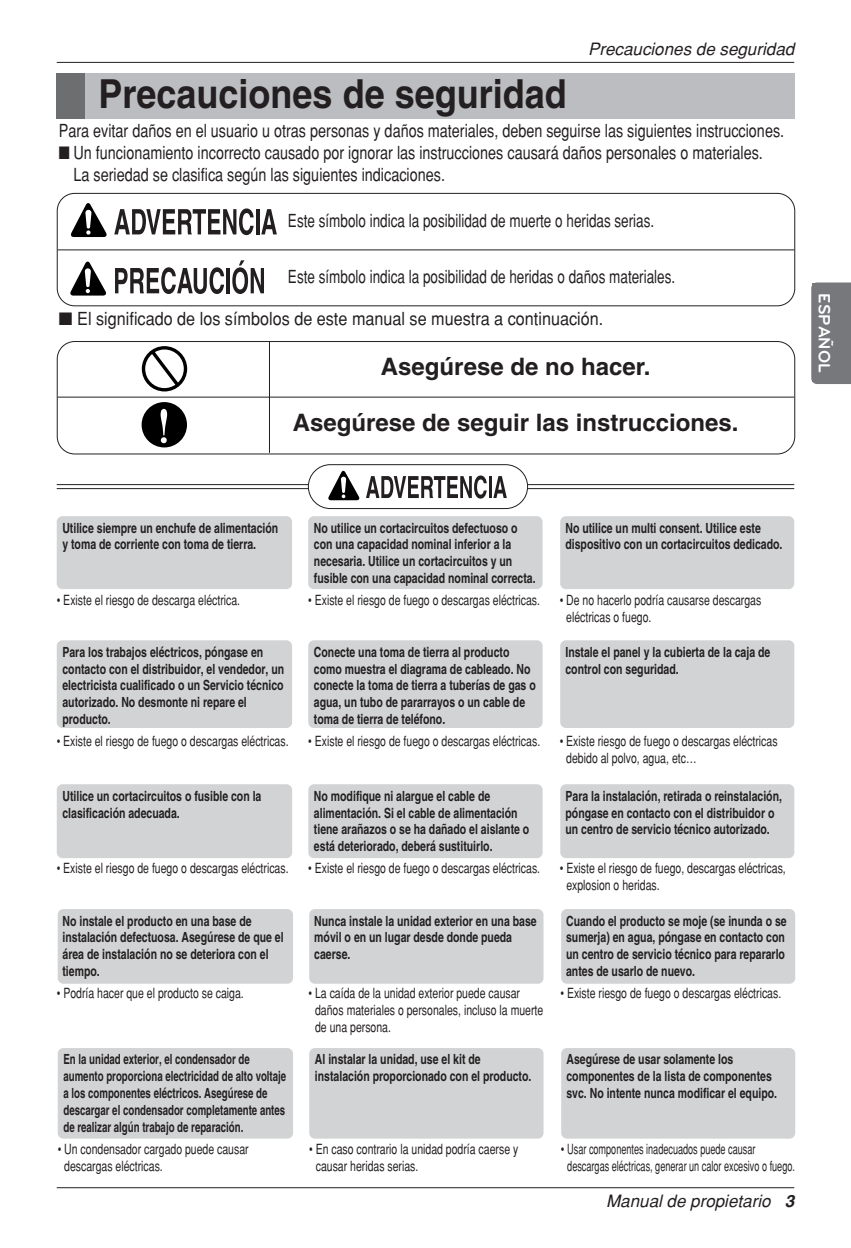
<style>
.page{position:relative;width:851px;height:1248px;background:#fff}
.page>*{position:absolute;margin:0;border:0;box-sizing:border-box;transform-origin:0 0}
.t1{font:700 40px "Helvetica";color:#231f20;scale:.9 1}
.t2{font:700 24px "Helvetica";color:#231f20}
.t3{font:18px/23px "Helvetica";color:#231f20;scale:.8 1}
.t4{font:18px "Helvetica";color:#231f20;scale:.75 1}
.t5{font:18px "Helvetica";color:#231f20;scale:.9 1}
.t6{font:italic 17px "Helvetica";color:#231f20}
.t7{font:700 17px "Bryant LG";color:#fff}
.t8{font:700 14px/16.8px "Helvetica";color:#231f20;scale:.75 1}
.t9{font:14px/16.8px "Helvetica";color:#231f20;scale:.75 1}
.t10{font:700 14px/16.8px "Helvetica";color:#231f20;scale:.69 1}
.s1{font-weight:700}
</style>
<div class="page">
<svg style="left:811px;top:282px;width:39px;height:102px;background:#7b7c7f"></svg>
<div style="left:57px;top:74px;width:113px;height:45px;background:#6d6e70"></div>
<div style="left:85px;top:74px;width:709px;height:45px;background:#bbbdc0"></div>
<div style="left:57px;top:193px;width:738px;height:113px;border:2px solid #231f20;border-radius:18px"></div>
<hr style="left:58px;top:249px;width:736px;height:1px;background:#231f20">
<svg style="left:70px;top:203px;width:37px;height:34px"></svg>
<svg style="left:114px;top:208px;width:139px;height:27px"></svg>
<hr style="left:256px;top:209px;width:3px;height:25px;background:#231f20">
<svg style="left:261px;top:209px;width:16px;height:25px"></svg>
<svg style="left:70px;top:261px;width:36px;height:34px"></svg>
<svg style="left:115px;top:267px;width:109px;height:27px"></svg>
<hr style="left:226px;top:268px;width:4px;height:25px;background:#231f20">
<svg style="left:232px;top:260px;width:32px;height:34px"></svg>
<div style="left:57px;top:341px;width:738px;height:113px;border:2px solid #231f20;border-radius:18px"></div>
<hr style="left:58px;top:397px;width:736px;height:1px;background:#231f20">
<svg style="left:142px;top:346px;width:45px;height:45px"></svg>
<div style="left:142px;top:402px;width:45px;height:45px;background:#000;border-radius:50%"></div>
<svg style="left:160px;top:409px;width:7px;height:34px"></svg>
<hr style="left:269px;top:342px;width:1px;height:111px;background:#231f20">
<hr style="left:57px;top:484px;width:737px;height:1px;background:#231f20">
<hr style="left:57px;top:488px;width:737px;height:1px;background:#231f20">
<div style="left:308px;top:464px;width:219px;height:44px;background:#fff;border-radius:22px"></div>
<svg style="left:328px;top:470px;width:32px;height:30px"></svg>
<svg style="left:366px;top:475px;width:120px;height:23px"></svg>
<hr style="left:488px;top:476px;width:3px;height:22px;background:#231f20">
<svg style="left:493px;top:476px;width:13px;height:22px"></svg>
<div style="left:308px;top:464px;width:220px;height:45px;border:2px solid #231f20;border-radius:22px"></div>
<div style="left:560px;top:640px;width:234px;height:88px;background:#d1d3d4;border-radius:6px"></div>
<div style="left:57px;top:640px;width:235px;height:88px;background:#d1d3d4;border-radius:6px"></div>
<div style="left:308px;top:640px;width:234px;height:88px;background:#d1d3d4;border-radius:6px"></div>
<div style="left:560px;top:784px;width:234px;height:74px;background:#d1d3d4;border-radius:6px"></div>
<div style="left:57px;top:784px;width:235px;height:74px;background:#d1d3d4;border-radius:6px"></div>
<div style="left:308px;top:784px;width:234px;height:74px;background:#d1d3d4;border-radius:6px"></div>
<div style="left:561px;top:909px;width:234px;height:74px;background:#d1d3d4;border-radius:6px"></div>
<div style="left:58px;top:909px;width:235px;height:74px;background:#d1d3d4;border-radius:6px"></div>
<div style="left:309px;top:909px;width:234px;height:74px;background:#d1d3d4;border-radius:6px"></div>
<div style="left:561px;top:1047px;width:234px;height:91px;background:#d1d3d4;border-radius:6px"></div>
<div style="left:58px;top:1047px;width:235px;height:91px;background:#d1d3d4;border-radius:6px"></div>
<div style="left:309px;top:1047px;width:234px;height:91px;background:#d1d3d4;border-radius:6px"></div>
<div style="left:560px;top:516px;width:234px;height:73px;background:#d1d3d4;border-radius:6px"></div>
<div style="left:57px;top:516px;width:235px;height:73px;background:#d1d3d4;border-radius:6px"></div>
<div style="left:308px;top:516px;width:234px;height:73px;background:#d1d3d4;border-radius:6px"></div>
<div style="left:812px;top:284px;width:23px;height:98px;background:#77787b"></div>
<hr style="left:57px;top:1187px;width:737px;height:1px;background:#231f20">
<hr style="left:57px;top:62px;width:737px;height:1px;background:#231f20">
<p class="t6" style="left:588px;top:43px;width:211px">Precauciones de seguridad</p>
<h1 class="t1" style="left:98px;top:80px;width:522px">Precauciones de seguridad</h1>
<p class="t3" style="left:59px;top:121px;width:908px">Para evitar daños en el usuario u otras personas y daños materiales, deben seguirse las siguientes instrucciones.</p>
<p class="t3" style="left:73px;top:142px;width:863px;text-indent:-15px">■ Un funcionamiento incorrecto causado por ignorar las instrucciones causará daños personales o materiales.<br>La seriedad se clasifica según las siguientes indicaciones.</p>
<p class="t4" style="left:288px;top:214px;width:490px">Este símbolo indica la posibilidad de muerte o heridas serias.</p>
<p class="t4" style="left:288px;top:270px;width:518px">Este símbolo indica la posibilidad de heridas o daños materiales.</p>
<p class="t5" style="left:59px;top:312px;width:606px">■ El significado de los símbolos de este manual se muestra a continuación.</p>
<h2 class="t2" style="left:381px;top:358px;width:271px">Asegúrese de no hacer.</h2>
<h2 class="t2" style="left:293px;top:413px;width:447px">Asegúrese de seguir las instrucciones.</h2>
<p class="t7" style="left:834px;top:293px;width:80px;rotate:90deg">ESPAÑOL</p>
<p class="t8" style="left:62px;top:520px;width:289px">Utilice siempre un enchufe de alimentación y toma de corriente con toma de tierra.</p>
<p class="t9" style="left:57px;top:593px;width:246px">• Existe el riesgo de descarga eléctrica.</p>
<p class="t8" style="left:314px;top:520px;width:297px">No utilice un cortacircuitos defectuoso o con una capacidad nominal inferior a la necesaria. Utilice un cortacircuitos y un fusible con una capacidad nominal correcta.</p>
<p class="t9" style="left:308px;top:593px;width:310px">• Existe el riesgo de fuego o descargas eléctricas.</p>
<p class="t8" style="left:565px;top:520px;width:291px">No utilice un multi consent. Utilice este dispositivo con un cortacircuitos dedicado.</p>
<p class="t9" style="left:566px;top:593px;width:261px;text-indent:-6px">• De no hacerlo podría causarse descargas eléctricas o fuego.</p>
<p class="t8" style="left:62px;top:644px;width:297px">Para los trabajos eléctricos, póngase en contacto con el distribuidor, el vendedor, un electricista cualificado o un Servicio técnico autorizado. No desmonte ni repare el producto.</p>
<p class="t9" style="left:57px;top:734px;width:310px">• Existe el riesgo de fuego o descargas eléctricas.</p>
<p class="t8" style="left:314px;top:644px;width:297px">Conecte una toma de tierra al producto como muestra el diagrama de cableado. No conecte la toma de tierra a tuberías de gas o agua, un tubo de pararrayos o un cable de toma de tierra de teléfono.</p>
<p class="t9" style="left:308px;top:734px;width:311px">• Existe el riesgo de fuego o descargas eléctricas.</p>
<p class="t8" style="left:565px;top:644px;width:275px">Instale el panel y la cubierta de la caja de control con seguridad.</p>
<p class="t9" style="left:566px;top:734px;width:283px;text-indent:-7px">• Existe riesgo de fuego o descargas eléctricas debido al polvo, agua, etc…</p>
<p class="t8" style="left:62px;top:788px;width:267px">Utilice un cortacircuitos o fusible con la clasificación adecuada.</p>
<p class="t9" style="left:57px;top:861px;width:310px">• Existe el riesgo de fuego o descargas eléctricas.</p>
<p class="t8" style="left:314px;top:788px;width:288px">No modifique ni alargue el cable de alimentación. Si el cable de alimentación tiene arañazos o se ha dañado el aislante o está deteriorado, deberá sustituirlo.</p>
<p class="t9" style="left:308px;top:861px;width:310px">• Existe el riesgo de fuego o descargas eléctricas.</p>
<p class="t8" style="left:565px;top:788px;width:290px">Para la instalación, retirada o reinstalación, póngase en contacto con el distribuidor o un centro de servicio técnico autorizado.</p>
<p class="t9" style="left:566px;top:861px;width:294px;text-indent:-6px">• Existe el riesgo de fuego, descargas eléctricas, explosion o heridas.</p>
<p class="t8" style="left:62px;top:913px;width:296px">No instale el producto en una base de instalación defectuosa. Asegúrese de que el área de instalación no se deteriora con el tiempo.</p>
<p class="t9" style="left:57px;top:986px;width:251px">• Podría hacer que el producto se caiga.</p>
<p class="t8" style="left:314px;top:913px;width:298px">Nunca instale la unidad exterior en una base móvil o en un lugar desde donde pueda caerse.</p>
<p class="t9" style="left:315px;top:986px;width:306px;text-indent:-6px">• La caída de la unidad exterior puede causar daños materiales o personales, incluso la muerte de una persona.</p>
<p class="t8" style="left:566px;top:913px;width:295px">Cuando el producto se moje (se inunda o se sumerja) en agua, póngase en contacto con un centro de servicio técnico para repararlo antes de usarlo de nuevo.</p>
<p class="t9" style="left:560px;top:986px;width:296px">• Existe riesgo de fuego o descargas eléctricas.</p>
<p class="t10" style="left:63px;top:1052px;width:324px">En la unidad exterior, el condensador de aumento proporciona electricidad de alto voltaje a los componentes eléctricos. Asegúrese de descargar el condensador completamente antes de realizar algún trabajo de reparación.</p>
<p class="t9" style="left:64px;top:1141px;width:247px;text-indent:-7px">• Un condensador cargado puede causar descargas eléctricas.</p>
<p class="t8" style="left:315px;top:1052px;width:290px">Al instalar la unidad, use el kit de instalación proporcionado con el producto.</p>
<p class="t9" style="left:316px;top:1141px;width:271px;text-indent:-6px">• En caso contrario la unidad podría caerse y causar heridas serias.</p>
<p class="t8" style="left:566px;top:1052px;width:282px">Asegúrese de usar solamente los componentes de la lista de componentes svc. No intente nunca modificar el equipo.</p>
<p class="t9" style="left:567px;top:1141px;width:305px;text-indent:-7px">• Usar componentes inadecuados puede causar descargas eléctricas, generar un calor excesivo o fuego.</p>
<p class="t6" style="left:606px;top:1194px;width:193px">Manual de propietario <span class="s1">3</span></p>
</div>
